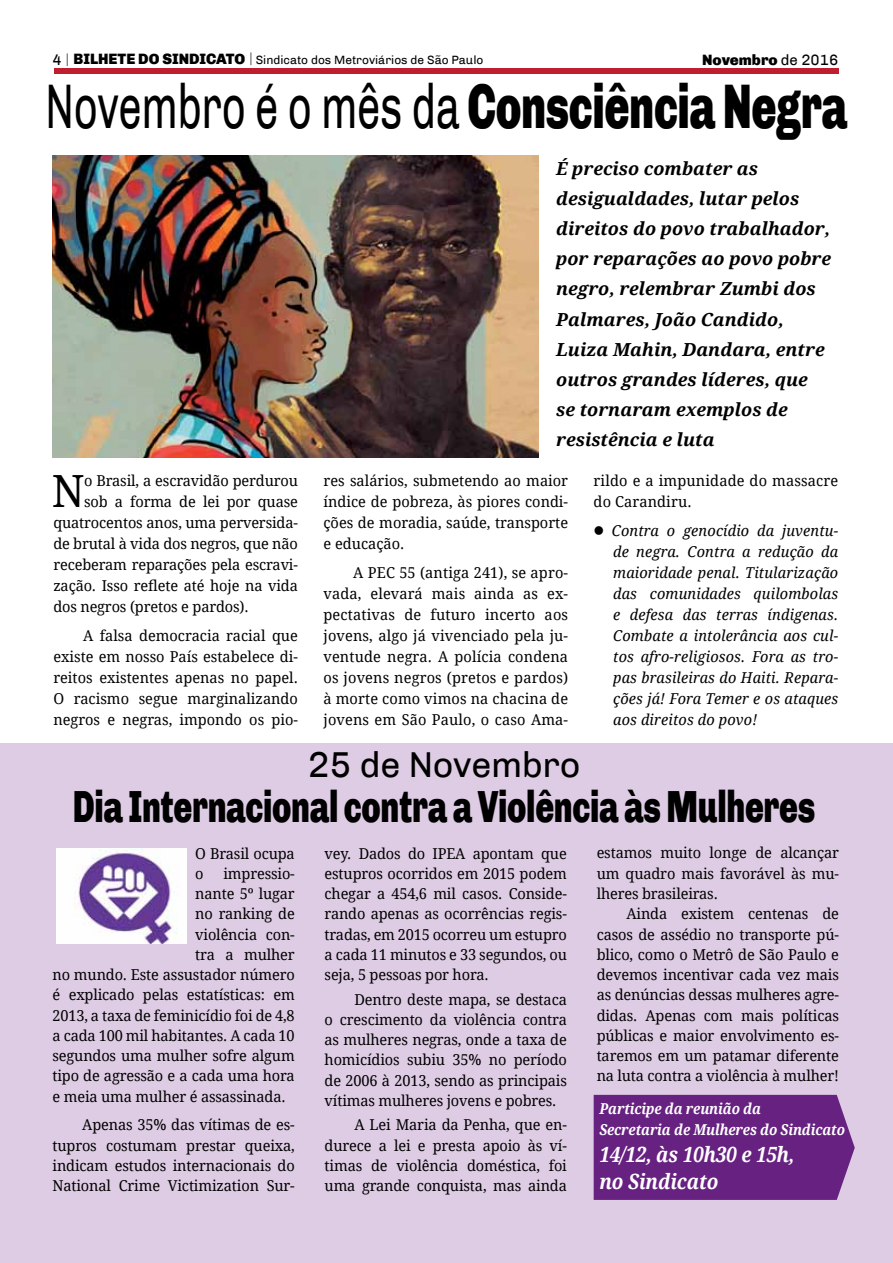
<style>
.page{position:relative;width:893px;height:1263px;background:#fff}
.page>*{position:absolute;margin:0;border:0;box-sizing:border-box;transform-origin:0 0}
.t1{font:900 63px "Chivo";letter-spacing:-.01em;color:#000;scale:.67 1}
.t2{font:900 45px "Chivo";letter-spacing:-.01em;color:#000;scale:.7 1}
.t3{font:44.4px "Droid Serif";color:#000}
.t4{font:36px "Chivo";letter-spacing:-.01em;color:#000}
.t5{font:italic 700 21px/27px "Droid Serif";letter-spacing:-.01em;color:#fff;scale:.9 1}
.t6{font:italic 700 18px/30px "Droid Serif";color:#000}
.t7{font:15px/20.2px "Droid Serif";letter-spacing:-.01em;color:#000;text-align:justify}
.t8{font:italic 15px/21px "Droid Serif";letter-spacing:.01em;color:#000;text-align:justify}
.t9{font:italic 700 15px/20.2px "Droid Serif";letter-spacing:-.01em;color:#fff;scale:.9 1}
.t10{font:15px/21px "Droid Serif";letter-spacing:.01em;color:#000}
.t11{font:900 15px "Chivo";color:#000}
.t12{font:12px "Chivo";color:#000}
.s1{font-size:15px}
.s2{font-family:"Exo";font-weight:200;font-size:15px}
.s3{font-weight:900;font-size:15px}
.s4{font-weight:400}
</style>
<div class="page">
<div style="left:0;top:743px;width:893px;height:520px;background:#decce4"></div>
<div style="left:54px;top:69px;width:785px;height:5px;background:#be1e2d"></div>
<img style="left:52px;top:155px;width:486px;height:303px">
<img style="left:57px;top:848px;width:130px;height:96px">
<div style="left:594px;top:1095px;width:261px;height:105px;background:#672180"></div>
<p class="t12" style="left:52px;top:53px;width:432px"><span class="s1">4</span> <span class="s2">|</span> <span class="s3">BILHETE DO SINDICATO</span> <span class="s2">|</span> Sindicato dos Metroviários de São Paulo</p>
<p class="t11" style="left:702px;top:50px;width:138px">Novembro <span class="s4">de 2016</span></p>
<h1 class="t1" style="left:45px;top:69px;width:1199px"><span class="s4">Novembro é o mês da</span> Consciência Negra</h1>
<p class="t6" style="left:556px;top:153px;width:276px">É preciso combater as desigualdades, lutar pelos direitos do povo trabalhador, por reparações ao povo pobre negro, relembrar Zumbi dos<br>Palmares, João Candido,<br>Luiza Mahin, Dandara, entre outros grandes líderes, que<br>se tornaram exemplos de resistência e luta</p>
<h3 class="t3" style="left:52px;top:460px;width:34px">N</h3>
<p class="t7" style="left:84px;top:470px;width:215px">o Brasil, a escravidão perdurou</p>
<p class="t7" style="left:84px;top:491px;width:215px">sob a forma de lei por quase</p>
<p class="t7" style="left:53px;top:512px;width:246px">quatrocentos anos, uma perversida-</p>
<p class="t7" style="left:53px;top:533px;width:246px">de brutal à vida dos negros, que não</p>
<p class="t7" style="left:53px;top:554px;width:246px">receberam reparações pela escravi-</p>
<p class="t7" style="left:53px;top:575px;width:246px">zação. Isso reflete até hoje na vida</p>
<p class="t7" style="left:53px;top:596px;width:197px">dos negros (pretos e pardos).</p>
<p class="t7" style="left:53px;top:625px;width:246px;line-height:21px;text-indent:30px">A falsa democracia racial que existe em nosso País estabelece di&shy;reitos existentes apenas no papel.<br>O racismo segue marginalizando negros e negras, impondo os pio-</p>
<p class="t7" style="left:323px;top:469px;width:246px;line-height:21px">res salários, submetendo ao maior índice de pobreza, às piores condi&shy;ções de moradia, saúde, transporte e educação.</p>
<p class="t7" style="left:323px;top:562px;width:246px;line-height:21px;text-indent:30px">A PEC 55 (antiga 241), se apro&shy;vada, elevará mais ainda as ex&shy;pectativas de futuro incerto aos jovens, algo já vivenciado pela ju&shy;ventude negra. A polícia condena os jovens negros (pretos e pardos) à morte como vimos na chacina de jovens em São Paulo, o caso Ama-</p>
<p class="t10" style="left:594px;top:469px;width:246px">rildo e a impunidade do massacre do Carandiru.</p>
<p class="t8" style="left:613px;top:520px;width:227px;text-indent:-20px">● Contra o genocídio da juventu&shy;de negra. Contra a redução da maioridade penal. Titularização das comunidades quilombolas e defesa das terras índigenas.<br>Combate a intolerância aos cul&shy;tos afro-religiosos. Fora as tro&shy;pas brasileiras do Haiti. Repara&shy;ções já! Fora Temer e os ataques aos direitos do povo!</p>
<h3 class="t4" style="left:308px;top:744px;width:274px">25 de Novembro</h3>
<h2 class="t2" style="left:73px;top:780px;width:1062px">Dia Internacional contra a Violência às Mulheres</h2>
<p class="t7" style="left:195px;top:843px;width:101px">O Brasil ocupa o</p>
<p class="t7" style="left:597px;top:842px;width:244px">estamos muito longe de alcançar um quadro mais favorável às mu&shy;lheres brasileiras.</p>
<p class="t7" style="left:597px;top:903px;width:244px;text-indent:30px">Ainda existem centenas de casos de assédio no transporte pú&shy;blico, como o Metrô de São Paulo e devemos incentivar cada vez mais as denúncias dessas mulheres agre&shy;didas. Apenas com mais políticas públicas e maior envolvimento es&shy;taremos em um patamar diferente na luta contra a violência à mulher!</p>
<p class="t9" style="left:599px;top:1098px;width:274px">Participe da reunião da<br>Secretaria de Mulheres do Sindicato</p>
<h3 class="t5" style="left:599px;top:1140px;width:218px">14/12, às 10h30 e 15h, no Sindicato</h3>
<p class="t7" style="left:325px;top:843px;width:244px">vey. Dados do IPEA apontam que estupros ocorridos em 2015 podem chegar a 454,6 mil casos. Conside&shy;rando apenas as ocorrências regis&shy;tradas, em 2015 ocorreu um estupro a cada 11 minutos e 33 segundos, ou seja, 5 pessoas por hora.</p>
<p class="t7" style="left:325px;top:989px;width:244px;text-indent:30px">Dentro deste mapa, se destaca o crescimento da violência contra as mulheres negras, onde a taxa de homicídios subiu 35% no período de 2006 à 2013, sendo as principais vítimas mulheres jovens e pobres.</p>
<p class="t7" style="left:325px;top:1114px;width:244px;text-indent:30px">A Lei Maria da Penha, que en&shy;durece a lei e presta apoio às ví&shy;timas de violência doméstica, foi uma grande conquista, mas ainda</p>
<p class="t7" style="left:223px;top:863px;width:73px">impressio-</p>
<p class="t7" style="left:195px;top:883px;width:101px">nante 5º lugar</p>
<p class="t7" style="left:195px;top:903px;width:101px">no ranking de</p>
<p class="t7" style="left:195px;top:924px;width:101px">violência con-</p>
<p class="t7" style="left:195px;top:944px;width:101px">tra a mulher</p>
<p class="t7" style="left:52px;top:964px;width:244px">no mundo. Este assustador número</p>
<p class="t7" style="left:52px;top:984px;width:244px">é explicado pelas estatísticas: em</p>
<p class="t7" style="left:52px;top:1005px;width:244px">2013, a taxa de feminicídio foi de 4,8</p>
<p class="t7" style="left:52px;top:1025px;width:244px">a cada 100 mil habitantes. A cada 10</p>
<p class="t7" style="left:52px;top:1045px;width:244px">segundos uma mulher sofre algum</p>
<p class="t7" style="left:52px;top:1065px;width:244px">tipo de agressão e a cada uma hora</p>
<p class="t7" style="left:52px;top:1086px;width:235px">e meia uma mulher é assassinada.</p>
<p class="t7" style="left:52px;top:1114px;width:244px;text-indent:30px">Apenas 35% das vítimas de es&shy;tupros costumam prestar queixa, indicam estudos internacionais do National Crime Victimization Sur-</p>
</div>
